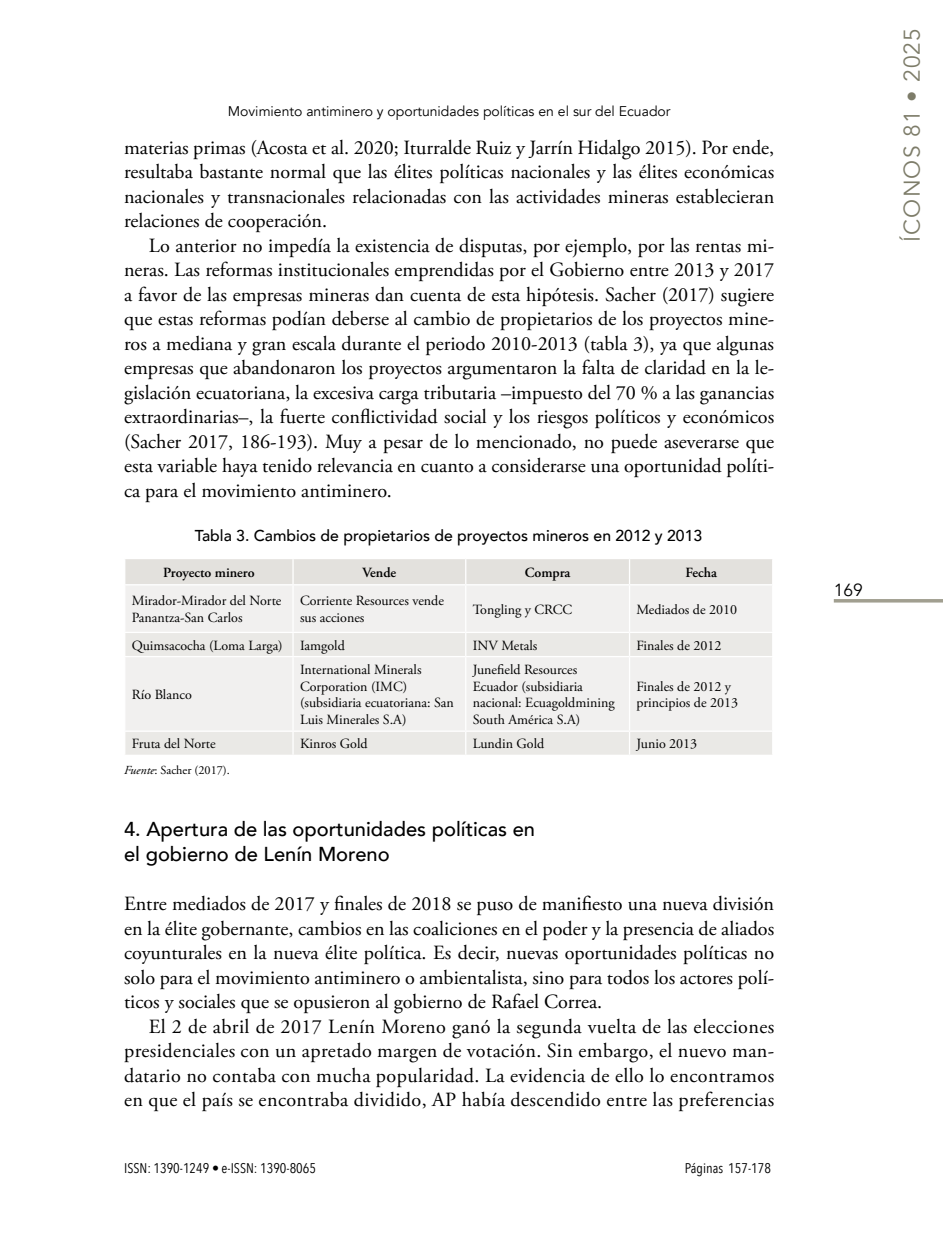
<style>
.page{position:relative;width:943px;height:1241px;background:#fff}
.page>*{position:absolute;margin:0;border:0;box-sizing:border-box;transform-origin:0 0}
.t1{font:22.75px "Avenir";letter-spacing:.05em;color:#7d7c69}
.t2{font:20.12px/24.5px "Adobe Garamond Pro";color:#000;text-align:justify}
.t3{font:500 20.12px/24.5px "Avenir";color:#000}
.t4{font:17.5px "Avenir";color:#000}
.t5{font:500 15.75px "Avenir";color:#000}
.t6{font:14px/16.8px "Adobe Garamond Pro";color:#000}
.t7{font:14px "Avenir";color:#000}
.t8{font:14px "Avenir Next Condensed";color:#000}
.t9{font:600 14px "Adobe Garamond Pro";color:#000}
.t10{font:12.25px "Adobe Garamond Pro";color:#000}
.s1{font-style:italic}
</style>
<div class="page">
<hr style="left:833px;top:599px;width:110px;height:3px;background:#a19f90">
<div style="left:126px;top:586px;width:646px;height:45px;background:#f1f0ef"></div>
<svg style="left:125px;top:633px;width:647px;height:121px;fill:#f1f0ef"></svg>
<div style="left:125px;top:559px;width:647px;height:25px;background:#e3e1dd"></div>
<hr style="left:292px;top:585px;width:2px;height:46px;background:#fff">
<hr style="left:465px;top:585px;width:1px;height:46px;background:#fff">
<hr style="left:629px;top:585px;width:1px;height:46px;background:#fff">
<hr style="left:292px;top:633px;width:2px;height:22px;background:#fff">
<svg style="left:465px;top:633px;width:1px;height:22px"></svg>
<svg style="left:629px;top:633px;width:1px;height:22px"></svg>
<hr style="left:124px;top:655px;width:169px;height:2px;background:#fff">
<hr style="left:293px;top:655px;width:173px;height:2px;background:#fff">
<hr style="left:292px;top:657px;width:2px;height:73px;background:#fff">
<hr style="left:466px;top:655px;width:163px;height:2px;background:#fff">
<hr style="left:465px;top:657px;width:1px;height:73px;background:#fff">
<hr style="left:629px;top:655px;width:144px;height:2px;background:#fff">
<hr style="left:629px;top:657px;width:1px;height:73px;background:#fff">
<hr style="left:124px;top:730px;width:169px;height:1px;background:#fff">
<hr style="left:293px;top:730px;width:173px;height:1px;background:#fff">
<hr style="left:292px;top:731px;width:2px;height:23px;background:#fff">
<hr style="left:466px;top:730px;width:163px;height:1px;background:#fff">
<svg style="left:465px;top:731px;width:1px;height:23px"></svg>
<hr style="left:629px;top:730px;width:144px;height:1px;background:#fff">
<svg style="left:629px;top:731px;width:1px;height:23px"></svg>
<p class="t7" style="left:228px;top:103px;width:444px">Movimiento antiminero y oportunidades políticas en el sur del Ecuador</p>
<p class="t2" style="left:124px;top:136px;width:651px">materias primas (Acosta et al. 2020; Iturralde Ruiz y Jarrín Hidalgo 2015). Por ende, resultaba bastante normal que las élites políticas nacionales y las élites económicas nacionales y transnacionales relacionadas con las actividades mineras establecieran relaciones de cooperación.</p>
<p class="t2" style="left:124px;top:234px;width:651px;text-indent:25px">Lo anterior no impedía la existencia de disputas, por ejemplo, por las rentas mi&shy;neras. Las reformas institucionales emprendidas por el Gobierno entre 2013 y 2017 a favor de las empresas mineras dan cuenta de esta hipótesis. Sacher (2017) sugiere que estas reformas podían deberse al cambio de propietarios de los proyectos mine&shy;ros a mediana y gran escala durante el periodo 2010-2013 (tabla 3), ya que algunas empresas que abandonaron los proyectos argumentaron la falta de claridad en la le&shy;gislación ecuatoriana, la excesiva carga tributaria –impuesto del 70 % a las ganancias extraordinarias–, la fuerte conflictividad social y los riesgos políticos y económicos (Sacher 2017, 186-193). Muy a pesar de lo mencionado, no puede aseverarse que esta variable haya tenido relevancia en cuanto a considerarse una oportunidad políti&shy;ca para el movimiento antiminero.</p>
<p class="t5" style="left:195px;top:521px;width:509px">Tabla 3. Cambios de propietarios de proyectos mineros en 2012 y 2013</p>
<p class="t9" style="left:163px;top:564px;width:93px">Proyecto minero</p>
<p class="t9" style="left:362px;top:564px;width:35px">Vende</p>
<p class="t9" style="left:524px;top:564px;width:48px">Compra</p>
<p class="t9" style="left:685px;top:564px;width:33px">Fecha</p>
<p class="t6" style="left:132px;top:593px;width:151px">Mirador-Mirador del Norte<br>Panantza-San Carlos</p>
<p class="t6" style="left:300px;top:593px;width:145px">Corriente Resources vende sus acciones</p>
<p class="t6" style="left:473px;top:601px;width:101px">Tongling y CRCC</p>
<p class="t6" style="left:636px;top:601px;width:102px">Mediados de 2010</p>
<p class="t6" style="left:132px;top:637px;width:215px">Quimsacocha (Loma Larga) Iamgold</p>
<p class="t6" style="left:473px;top:637px;width:66px">INV Metals</p>
<p class="t6" style="left:636px;top:637px;width:86px">Finales de 2012</p>
<p class="t6" style="left:132px;top:686px;width:62px">Río Blanco</p>
<p class="t6" style="left:300px;top:661px;width:155px">International Minerals<br>Corporation (IMC) (subsidiaria ecuatoriana: San<br>Luis Minerales S.A)</p>
<p class="t6" style="left:473px;top:661px;width:143px">Junefield Resources<br>Ecuador (subsidiaria nacional: Ecuagoldmining<br>South América S.A)</p>
<p class="t6" style="left:636px;top:678px;width:103px">Finales de 2012 y principios de 2013</p>
<p class="t6" style="left:132px;top:735px;width:85px">Fruta del Norte</p>
<p class="t6" style="left:300px;top:735px;width:69px">Kinros Gold</p>
<p class="t6" style="left:473px;top:735px;width:73px">Lundin Gold</p>
<p class="t6" style="left:636px;top:735px;width:62px">Junio 2013</p>
<p class="t10" style="left:124px;top:762px;width:107px"><span class="s1">Fuente</span>: Sacher (2017).</p>
<p class="t3" style="left:124px;top:816px;width:412px">4. Apertura de las oportunidades políticas en el gobierno de Lenín Moreno</p>
<p class="t2" style="left:124px;top:891px;width:651px">Entre mediados de 2017 y finales de 2018 se puso de manifiesto una nueva división en la élite gobernante, cambios en las coaliciones en el poder y la presencia de aliados coyunturales en la nueva élite política. Es decir, nuevas oportunidades políticas no solo para el movimiento antiminero o ambientalista, sino para todos los actores polí&shy;ticos y sociales que se opusieron al gobierno de Rafael Correa.</p>
<p class="t2" style="left:124px;top:1014px;width:651px;text-indent:25px">El 2 de abril de 2017 Lenín Moreno ganó la segunda vuelta de las elecciones presidenciales con un apretado margen de votación. Sin embargo, el nuevo man&shy;datario no contaba con mucha popularidad. La evidencia de ello lo encontramos en que el país se encontraba dividido, AP había descendido entre las preferencias</p>
<p class="t8" style="left:124px;top:1155px;width:193px">ISSN: 1390-1249 • e-ISSN: 1390-8065</p>
<p class="t8" style="left:685px;top:1155px;width:88px">Páginas 157-178</p>
<p class="t1" style="left:898px;top:242px;width:215px;rotate:-90deg">ÍCONOS 81 • 2025</p>
<p class="t4" style="left:833px;top:579px;width:31px">169</p>
</div>
